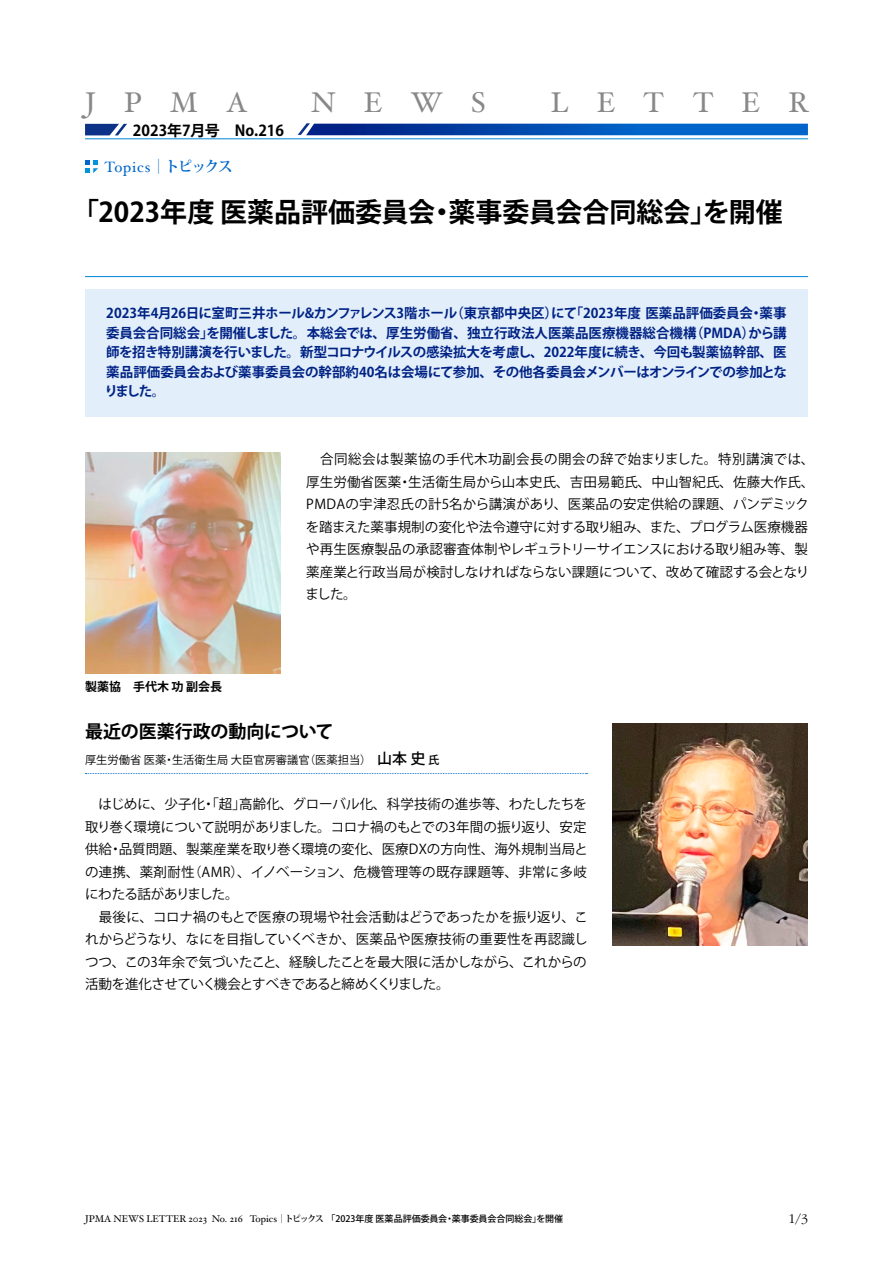
<style>
.page{position:relative;width:893px;height:1263px;background:#fff}
.page>*{position:absolute;margin:0;border:0;box-sizing:border-box;transform-origin:0 0}
.t1{font:28.5px "Hoefler Text";letter-spacing:.995em;color:#888}
.t2{font:700 27px "Koz Go Pr 6 N";color:#000}
.t3{font:700 18px "Koz Go Pr 6 N";letter-spacing:-.01em;color:#000}
.t4{font:700 15px "Koz Go Pr 6 N";color:#000}
.t5{font:15px "Hoefler Text";letter-spacing:.05em;color:#0066cb}
.t6{font:300 13.8px "ITC Garamond Std";color:#000}
.t7{font:13.5px/22.5px "Koz Go Pr 6 N";letter-spacing:.005em;color:#000}
.t8{font:700 13.5px/19.5px "Koz Go Pr 6 N";letter-spacing:-.02em;color:#002285;text-align:justify}
.t9{font:700 12px "Koz Go Pr 6 N";color:#000}
.t10{font:11.25px "Koz Go Pr 6 N";color:#000}
.t11{font:9.75px "Hoefler Text";color:#000}
.s1{font-family:"Koz Min Pr 6 N";font-weight:700}
.s2{font-weight:500;font-size:15px}
.s3{font-weight:500}
.s4{font-family:"Koz Min Pro";font-size:9px}
.s5{font-family:"Koz Min Pro";font-weight:700;font-size:9px}
.s6{font-family:"Koz Go Pr 6 N";font-weight:500;font-size:9px}
</style>
<div class="page">
<svg style="left:85px;top:773px;width:502px;height:1px"></svg>
<img style="left:612px;top:724px;width:196px;height:221px">
<div style="left:85px;top:289px;width:723px;height:127px;background:#e2effa"></div>
<img style="left:85px;top:452px;width:196px;height:221px">
<hr style="left:85px;top:276px;width:723px;height:1px;background:#0085d6">
<svg style="left:85px;top:124px;width:42px;height:11px"></svg>
<svg style="left:298px;top:123px;width:510px;height:12px;background:#1258b6"></svg>
<hr style="left:85px;top:139px;width:723px;height:1px;background:#0085d6">
<svg style="left:85px;top:160px;width:13px;height:13px"></svg>
<h1 class="t1" style="left:85px;top:85px;width:164px">JPMA</h1>
<h1 class="t1" style="left:311px;top:85px;width:176px">NEWS</h1>
<h1 class="t1" style="left:551px;top:85px;width:260px">LETTER</h1>
<p class="t4" style="left:133px;top:122px;width:153px">2023年7月号　No.216</p>
<p class="t5" style="left:105px;top:158px;width:130px">Topics<span class="s1">｜トピックス</span></p>
<h2 class="t2" style="left:72px;top:196px;width:712px">「2023年度 医薬品評価委員会・薬事委員会合同総会」を開催</h2>
<p class="t8" style="left:105px;top:304px;width:684px">2023年4月26日に室町三井ホール&amp;カンファレンス3階ホール（東京都中央区）にて「2023年度 医薬品評価委員会・薬事委員会合同総会」を開催しました。本総会では、厚生労働省、独立行政法人医薬品医療機器総合機構（PMDA）から講師を招き特別講演を行いました。新型コロナウイルスの感染拡大を考慮し、2022年度に続き、今回も製薬協幹部、医薬品評価委員会および薬事委員会の幹部約40名は会場にて参加、その他各委員会メンバーはオンラインでの参加となりました。</p>
<p class="t9" style="left:85px;top:680px;width:139px">製薬協　手代木 功 副会長</p>
<p class="t7" style="left:306px;top:448px;width:510px">　合同総会は製薬協の手代木功副会長の開会の辞で始まりました。特別講演では、厚生労働省医薬・生活衛生局から山本史氏、吉田易範氏、中山智紀氏、佐藤大作氏、PMDAの宇津忍氏の計5名から講演があり、医薬品の安定供給の課題、パンデミックを踏まえた薬事規制の変化や法令遵守に対する取り組み、また、プログラム医療機器や再生医療製品の承認審査体制やレギュラトリーサイエンスにおける取り組み等、製薬産業と行政当局が検討しなければならない課題について、改めて確認する会となりました。</p>
<h3 class="t3" style="left:85px;top:721px;width:250px">最近の医薬行政の動向について</h3>
<p class="t10" style="left:85px;top:753px;width:356px">厚生労働省 医薬・生活衛生局 大臣官房審議官（医薬担当）　<span class="s2">山本 史</span><span class="s3">氏</span></p>
<p class="t7" style="left:85px;top:793px;width:504px">　はじめに、少子化・「超」高齢化、グローバル化、科学技術の進歩等、わたしたちを取り巻く環境について説明がありました。コロナ禍のもとでの3年間の振り返り、安定供給・品質問題、製薬産業を取り巻く環境の変化、医療DXの方向性、海外規制当局との連携、薬剤耐性（AMR）、イノベーション、危機管理等の既存課題等、非常に多岐にわたる話がありました。<br>　最後に、コロナ禍のもとで医療の現場や社会活動はどうであったかを振り返り、これからどうなり、なにを目指していくべきか、医薬品や医療技術の重要性を再認識しつつ、この3年余で気づいたこと、経験したことを最大限に活かしながら、これからの活動を進化させていく機会とすべきであると締めくくりました。</p>
<p class="t11" style="left:85px;top:1213px;width:480px">JPMA NEWS LETTER 2023 No. 216 Topics<span class="s4">｜</span><span class="s5">トピックス</span> <span class="s6">「2023年度 医薬品評価委員会・薬事委員会合同総会」を開催</span></p>
<p class="t6" style="left:789px;top:1212px;width:21px">1/3</p>
</div>
